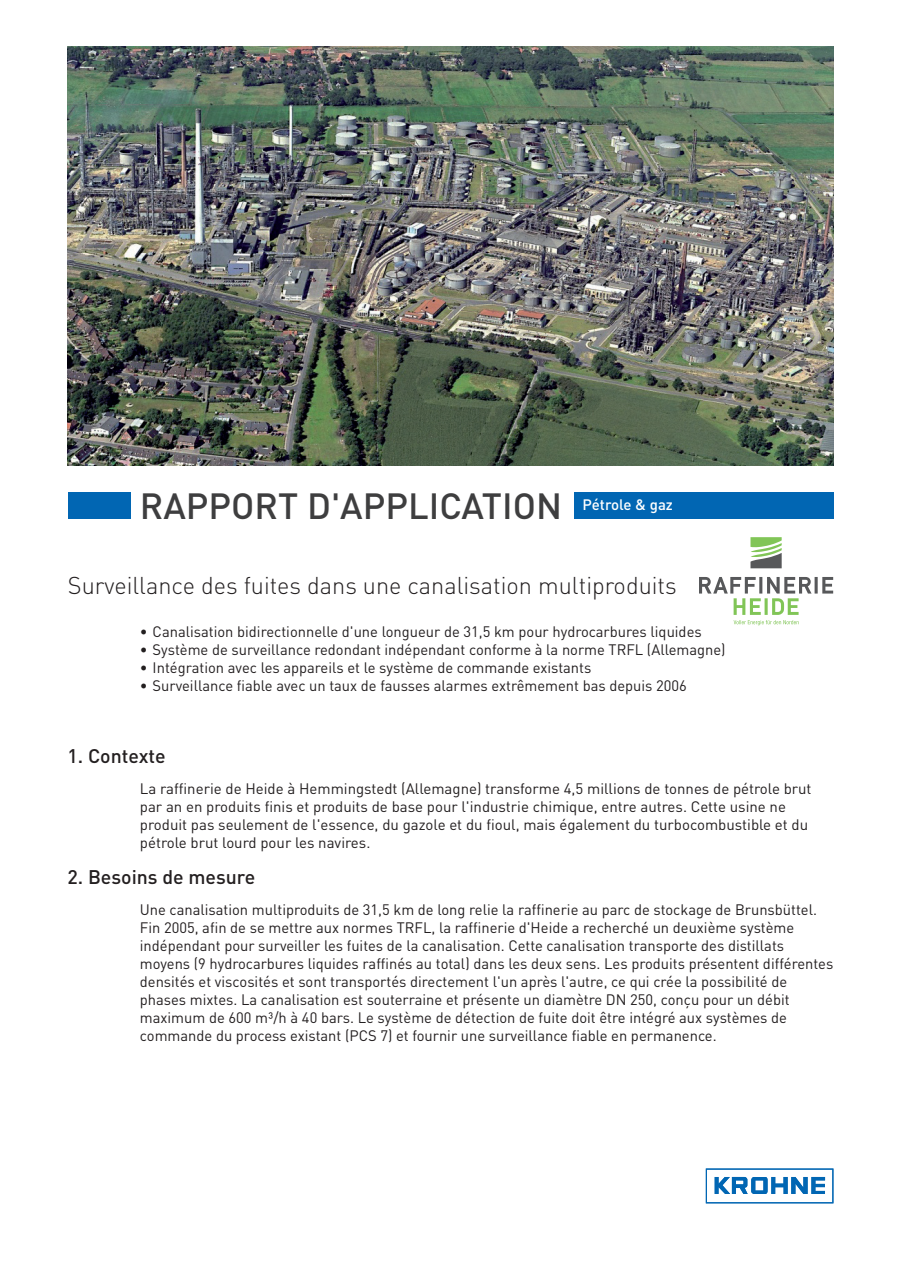
<style>
.page{position:relative;width:901px;height:1271px;background:#fff}
.page>*{position:absolute;margin:0;border:0;box-sizing:border-box;transform-origin:0 0}
.t1{font:500 36px "DIN";color:#3e3e3f}
.t2{font:300 24px "DIN";color:#231f20}
.Title_in_section{font:500 19.5px "DIN";color:#231f20}
.paragraph{font:15px/18px "DIN";color:#231f20}
.t3{font:500 15px "DIN";color:#fff}
</style>
<div class="page">
<div style="left:67px;top:492px;width:766px;height:26px;background:#0166b3"></div>
<div style="left:131px;top:489px;width:442px;height:30px;background:#fff"></div>
<svg style="left:705px;top:1168px;width:128px;height:36px"></svg>
<svg style="left:699px;top:577px;width:134px;height:48px"></svg>
<svg style="left:750px;top:537px;width:31px;height:31px"></svg>
<img style="left:67px;top:46px;width:766px;height:419px">
<p class="t1" style="left:140px;top:482px;width:423px">RAPPORT D'APPLICATION</p>
<p class="t3" style="left:582px;top:495px;width:92px">Pétrole &amp; gaz</p>
<p class="t2" style="left:68px;top:570px;width:610px">Surveillance des fuites dans une canalisation multiproduits</p>
<p class="paragraph" style="left:140px;top:621px;width:563px">• Canalisation bidirectionnelle d'une longueur de 31,5 km pour hydrocarbures liquides</p>
<p class="paragraph" style="left:140px;top:639px;width:587px">• Système de surveillance redondant indépendant conforme à la norme TRFL (Allemagne)</p>
<p class="paragraph" style="left:140px;top:657px;width:453px">• Intégration avec les appareils et le système de commande existants</p>
<p class="paragraph" style="left:140px;top:675px;width:548px">• Surveillance fiable avec un taux de fausses alarmes extrêmement bas depuis 2006</p>
<p class="Title_in_section" style="left:67px;top:743px;width:100px">1. Contexte</p>
<p class="paragraph" style="left:140px;top:778px;width:673px">La raffinerie de Heide à Hemmingstedt (Allemagne) transforme 4,5 millions de tonnes de pétrole brut par an en produits finis et produits de base pour l'industrie chimique, entre autres. Cette usine ne produit pas seulement de l'essence, du gazole et du fioul, mais également du turbocombustible et du pétrole brut lourd pour les navires.</p>
<p class="Title_in_section" style="left:67px;top:864px;width:189px">2. Besoins de mesure</p>
<p class="paragraph" style="left:140px;top:899px;width:695px">Une canalisation multiproduits de 31,5 km de long relie la raffinerie au parc de stockage de Brunsbüttel.<br>Fin 2005, afin de se mettre aux normes TRFL, la raffinerie d'Heide a recherché un deuxième système indépendant pour surveiller les fuites de la canalisation. Cette canalisation transporte des distillats moyens (9 hydrocarbures liquides raffinés au total) dans les deux sens. Les produits présentent différentes densités et viscosités et sont transportés directement l'un après l'autre, ce qui crée la possibilité de phases mixtes. La canalisation est souterraine et présente un diamètre DN 250, conçu pour un débit maximum de 600 m³/h à 40 bars. Le système de détection de fuite doit être intégré aux systèmes de commande du process existant (PCS 7) et fournir une surveillance fiable en permanence.</p>
</div>
